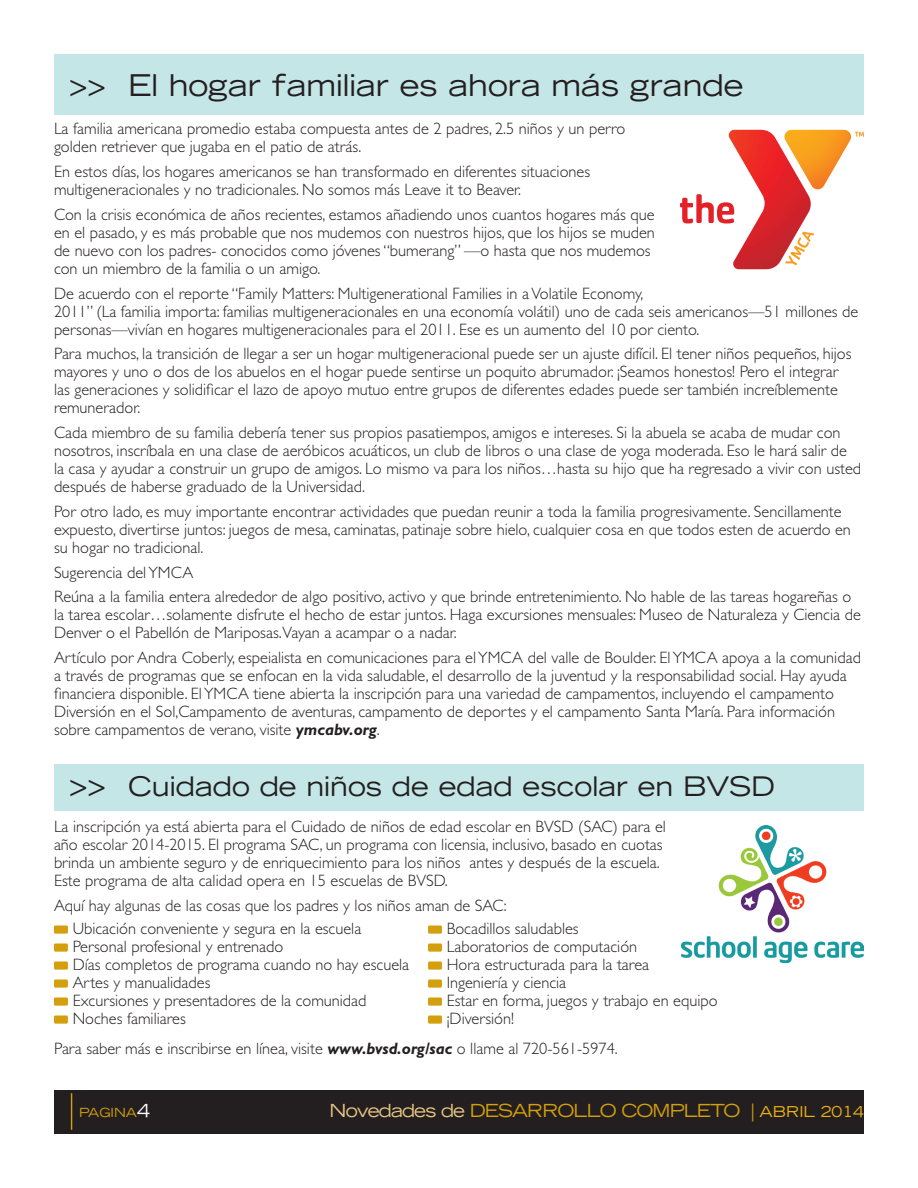
<style>
.page{position:relative;width:918px;height:1188px;background:#fff}
.page>*{position:absolute;margin:0;border:0;box-sizing:border-box;transform-origin:0 0}
.t1{font:expanded 30px "Trade Gothic LT Std";color:#231f20}
.t2{font:expanded 27px "Trade Gothic LT Std";color:#231f20}
.t3{font:expanded 18px "Trade Gothic LT Std";letter-spacing:-.05em;color:#d49f0c}
.t4{font:300 16.5px/18px "Gill Sans Std";color:#231f20}
.t5{font:expanded 12.6px "Trade Gothic LT Std";color:#d49f0c}
.s1{font-size:31.5px}
.s2{font-weight:700;font-style:italic}
.s3{font-size:18px;color:#fff}
.s4{color:#eac884}
.s5{font-size:15px;color:#efb211}
</style>
<div class="page">
<div style="left:54px;top:1090px;width:810px;height:44px;background:#231f20"></div>
<hr style="left:71px;top:1093px;width:1px;height:37px;background:#d49f0c">
<div style="left:54px;top:54px;width:810px;height:60px;background:#c5e6e7"></div>
<div style="left:54px;top:764px;width:810px;height:47px;background:#c5e6e7"></div>
<svg style="left:680px;top:130px;width:184px;height:139px"></svg>
<img style="left:682px;top:825px;width:182px;height:138px">
<div style="left:54px;top:925px;width:14px;height:9px;background:#d49f0c;border-radius:2px"></div>
<div style="left:54px;top:943px;width:14px;height:9px;background:#d49f0c;border-radius:2px"></div>
<div style="left:54px;top:961px;width:14px;height:9px;background:#d49f0c;border-radius:2px"></div>
<div style="left:54px;top:979px;width:14px;height:9px;background:#d49f0c;border-radius:2px"></div>
<div style="left:54px;top:997px;width:14px;height:9px;background:#d49f0c;border-radius:2px"></div>
<div style="left:54px;top:1015px;width:14px;height:9px;background:#d49f0c;border-radius:2px"></div>
<div style="left:428px;top:925px;width:14px;height:9px;background:#d49f0c;border-radius:2px"></div>
<div style="left:428px;top:943px;width:14px;height:9px;background:#d49f0c;border-radius:2px"></div>
<div style="left:428px;top:961px;width:14px;height:9px;background:#d49f0c;border-radius:2px"></div>
<div style="left:428px;top:979px;width:14px;height:9px;background:#d49f0c;border-radius:2px"></div>
<div style="left:428px;top:997px;width:14px;height:9px;background:#d49f0c;border-radius:2px"></div>
<div style="left:428px;top:1015px;width:14px;height:9px;background:#d49f0c;border-radius:2px"></div>
<h1 class="t1" style="left:69px;top:65px;width:676px"><span class="s1">&gt;&gt;</span> El hogar familiar es ahora más grande</h1>
<p class="t4" style="left:54px;top:120px;width:573px">La familia americana promedio estaba compuesta antes de 2 padres, 2.5 niños y un perro golden retriever que jugaba en el patio de atrás.</p>
<p class="t4" style="left:54px;top:163px;width:538px">En estos días, los hogares americanos se han transformado en diferentes situaciones multigeneracionales y no tradicionales. No somos más Leave it to Beaver.</p>
<p class="t4" style="left:54px;top:206px;width:602px">Con la crisis económica de años recientes, estamos añadiendo unos cuantos hogares más que en el pasado, y es más probable que nos mudemos con nuestros hijos, que los hijos se muden de nuevo con los padres- conocidos como jóvenes “bumerang” —o hasta que nos mudemos con un miembro de la familia o un amigo.</p>
<p class="t4" style="left:54px;top:284px;width:806px">De acuerdo con el reporte “Family Matters: Multigenerational Families in a Volatile Economy,<br>2011” (La familia importa: familias multigeneracionales en una economía volátil) uno de cada seis americanos—51 millones de personas—vivían en hogares multigeneracionales para el 2011. Ese es un aumento del 10 por ciento.</p>
<p class="t4" style="left:54px;top:345px;width:799px">Para muchos, la transición de llegar a ser un hogar multigeneracional puede ser un ajuste difícil. El tener niños pequeños, hijos mayores y uno o dos de los abuelos en el hogar puede sentirse un poquito abrumador. ¡Seamos honestos! Pero el integrar las generaciones y solidificar el lazo de apoyo mutuo entre grupos de diferentes edades puede ser también increíblemente remunerador.</p>
<p class="t4" style="left:54px;top:424px;width:809px">Cada miembro de su familia debería tener sus propios pasatiempos, amigos e intereses. Si la abuela se acaba de mudar con nosotros, inscríbala en una clase de aeróbicos acuáticos, un club de libros o una clase de yoga moderada. Eso le hará salir de<br>la casa y ayudar a construir un grupo de amigos. Lo mismo va para los niños…hasta su hijo que ha regresado a vivir con usted después de haberse graduado de la Universidad.</p>
<p class="t4" style="left:54px;top:503px;width:798px">Por otro lado, es muy importante encontrar actividades que puedan reunir a toda la familia progresivamente. Sencillamente expuesto, divertirse juntos: juegos de mesa, caminatas, patinaje sobre hielo, cualquier cosa en que todos esten de acuerdo en su hogar no tradicional.</p>
<p class="t4" style="left:54px;top:560px;width:799px;line-height:24.8px">Sugerencia del YMCA<br>Reúna a la familia entera alrededor de algo positivo, activo y que brinde entretenimiento. No hable de las tareas hogareñas o</p>
<p class="t4" style="left:54px;top:606px;width:808px">la tarea escolar…solamente disfrute el hecho de estar juntos. Haga excursiones mensuales: Museo de Naturaleza y Ciencia de<br>Denver o el Pabellón de Mariposas.Vayan a acampar o a nadar.</p>
<p class="t4" style="left:54px;top:649px;width:809px">Artículo por Andra Coberly, espeialista en comunicaciones para el YMCA del valle de Boulder. El YMCA apoya a la comunidad a través de programas que se enfocan en la vida saludable, el desarrollo de la juventud y la responsabilidad social. Hay ayuda financiera disponible. El YMCA tiene abierta la inscripción para una variedad de campamentos, incluyendo el campamento Diversión en el Sol,Campamento de aventuras, campamento de deportes y el campamento Santa María. Para información sobre campamentos de verano, visite <span class="s2">ymcabv.org</span>.</p>
<h2 class="t2" style="left:69px;top:768px;width:708px"><span class="s1">&gt;&gt;</span> Cuidado de niños de edad escolar en BVSD</h2>
<p class="t4" style="left:54px;top:817px;width:614px">La inscripción ya está abierta para el Cuidado de niños de edad escolar en BVSD (SAC) para el año escolar 2014-2015. El programa SAC, un programa con licensia, inclusivo, basado en cuotas brinda un ambiente seguro y de enriquecimiento para los niños antes y después de la escuela.<br>Este programa de alta calidad opera en 15 escuelas de BVSD.</p>
<p class="t4" style="left:54px;top:896px;width:454px">Aquí hay algunas de las cosas que los padres y los niños aman de SAC:</p>
<p class="t4" style="left:73px;top:919px;width:338px">Ubicación conveniente y segura en la escuela Personal profesional y entrenado<br>Días completos de programa cuando no hay escuela Artes y manualidades<br>Excursiones y presentadores de la comunidad Noches familiares</p>
<p class="t4" style="left:447px;top:919px;width:272px">Bocadillos saludables<br>Laboratorios de computación<br>Hora estructurada para la tarea<br>Ingeniería y ciencia<br>Estar en forma, juegos y trabajo en equipo ¡Diversión!</p>
<p class="t4" style="left:54px;top:1040px;width:565px">Para saber más e inscribirse en línea, visite <span class="s2">www.bvsd.org/sac</span> o llame al 720-561-5974.</p>
<p class="t5" style="left:79px;top:1105px;width:73px">PAGINA<span class="s3">4</span></p>
<p class="t3" style="left:330px;top:1099px;width:536px"><span class="s4">Novedades de</span> DESARROLLO COMPLETO | <span class="s5">ABRIL 2014</span></p>
</div>
